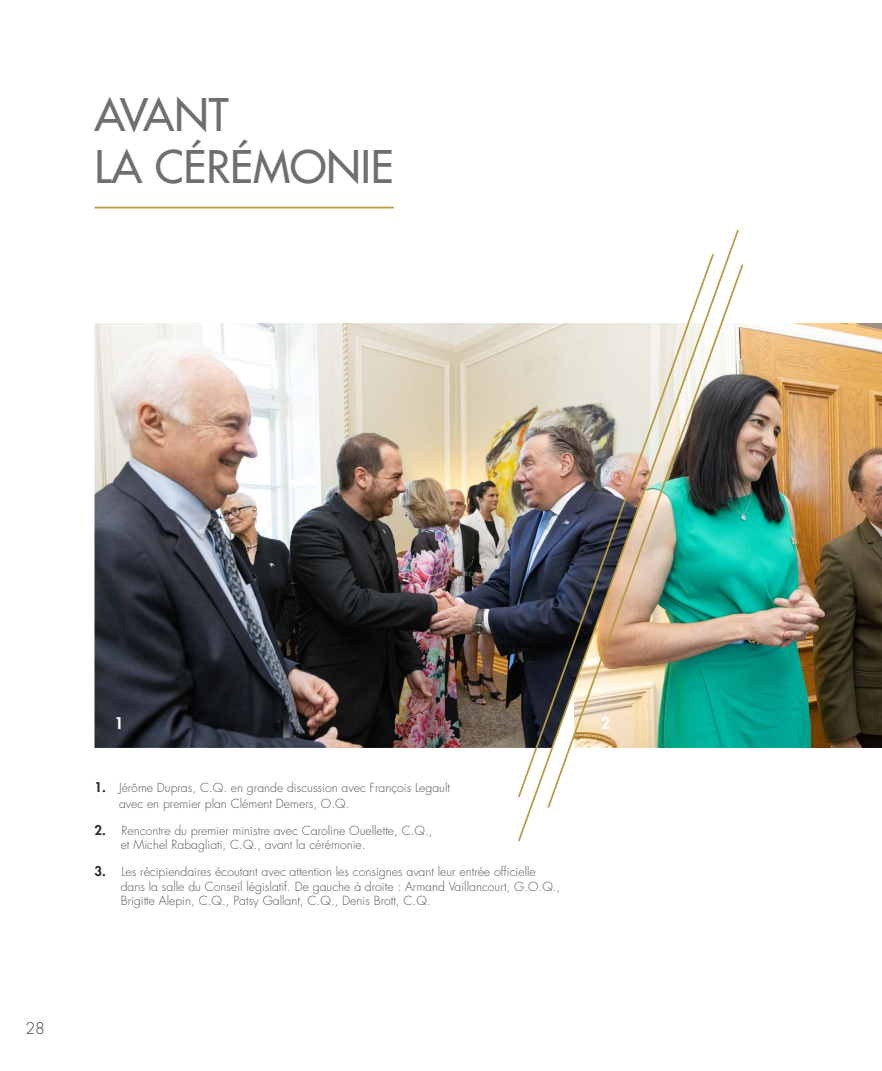
<style>
.page{position:relative;width:882px;height:1071px;background:#fff}
.page>*{position:absolute;margin:0;border:0;box-sizing:border-box;transform-origin:0 0}
.t1{font:500 43.75px/52.5px "Futura Std";color:#706f6f}
.t2{font:300 15.75px "Futura Std";color:#3c3c3b}
.t3{font:800 15.75px "Futura Std";color:#fff}
.t4{font:300 12.25px/14.7px "Futura Std";color:#575756}
.s1{font-weight:800;font-size:13.12px;color:#2f2722}
</style>
<div class="page">
<img style="left:745px;top:323px;width:137px;height:425px">
<hr style="left:94px;top:207px;width:300px;height:1px;background:#b79b3f">
<img style="left:94px;top:323px;width:423px;height:425px">
<img style="left:517px;top:229px;width:228px;height:613px">
<h1 class="t1" style="left:94px;top:88px;width:301px">AVANT<br>LA CÉRÉMONIE</h1>
<p class="t2" style="left:26px;top:1018px;width:21px">28</p>
<p class="t3" style="left:115px;top:714px;width:11px">1</p>
<p class="t3" style="left:601px;top:714px;width:11px">2</p>
<p class="t4" style="left:119px;top:780px;width:333px;line-height:15.8px;text-indent:-24px"><span class="s1">1.</span> Jérôme Dupras, C.Q. en grande discussion avec François Legault avec en premier plan Clément Demers, O.Q.</p>
<p class="t4" style="left:121px;top:823px;width:313px;text-indent:-26px"><span class="s1">2.</span> Rencontre du premier ministre avec Caroline Ouellette, C.Q., et Michel Rabagliati, C.Q., avant la cérémonie.</p>
<p class="t4" style="left:121px;top:865px;width:441px;text-indent:-26px"><span class="s1">3.</span> Les récipiendaires écoutant avec attention les consignes avant leur entrée officielle dans la salle du Conseil législatif. De gauche à droite : Armand Vaillancourt, G.O.Q.,<br>Brigitte Alepin, C.Q., Patsy Gallant, C.Q., Denis Brott, C.Q.</p>
</div>
